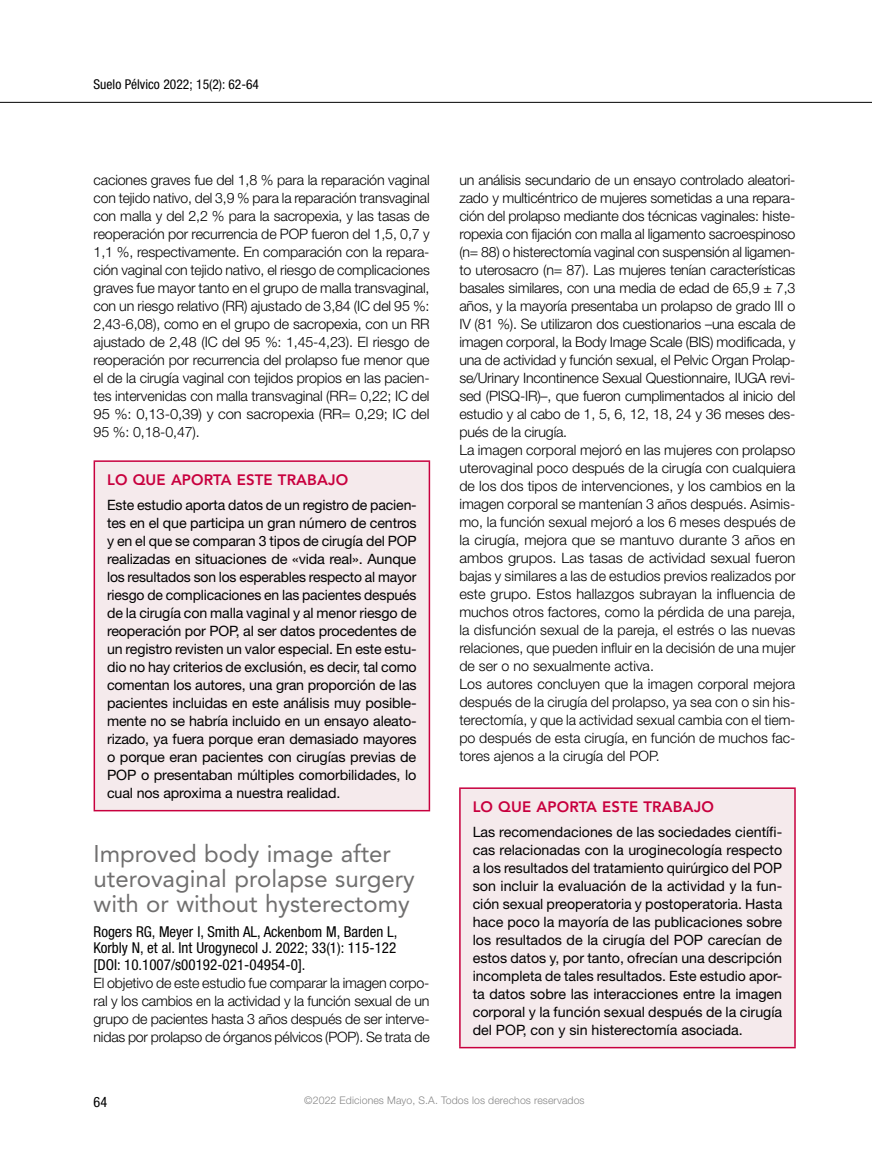
<style>
.page{position:relative;width:872px;height:1149px;background:#fff}
.page>*{position:absolute;margin:0;border:0;box-sizing:border-box;transform-origin:0 0}
.t1{font:24px/24.8px "Avenir LT Std";color:#706f6f}
.t2{font:condensed 15px/16.5px "Helvetica Neue LT Std";color:#000;text-align:justify}
.t3{font:800 15px "Avenir LT Std";letter-spacing:.01em;color:#c8003e}
.t4{font:300 14.25px/18px "Helvetica Neue LT Std";letter-spacing:-.01em;color:#000;text-align:justify}
.t5{font:14.25px/18px "Helvetica Neue LT Std";letter-spacing:-.01em;color:#000;text-align:justify}
.t6{font:condensed 14.25px "Helvetica Neue LT Std";color:#000}
.t7{font:condensed 13.5px "Helvetica Neue LT Std";color:#000}
.t8{font:300 10.5px "Helvetica Neue LT Std";letter-spacing:.01em;color:#878787}
</style>
<div class="page">
<hr style="left:0;top:102px;width:872px;height:1px;background:#000">
<div style="left:94px;top:461px;width:335px;height:349px;background:#f5eaec"></div>
<hr style="left:94px;top:460px;width:336px;height:2px;background:#c8003e">
<hr style="left:94px;top:462px;width:1px;height:347px;background:#c8003e">
<hr style="left:428px;top:462px;width:2px;height:347px;background:#c8003e">
<hr style="left:94px;top:809px;width:336px;height:2px;background:#c8003e">
<div style="left:460px;top:788px;width:335px;height:259px;background:#f5eaec"></div>
<hr style="left:459px;top:787px;width:336px;height:1px;background:#c8003e">
<hr style="left:459px;top:788px;width:1px;height:258px;background:#c8003e">
<hr style="left:794px;top:788px;width:1px;height:258px;background:#c8003e">
<hr style="left:459px;top:1046px;width:336px;height:2px;background:#c8003e">
<p class="t7" style="left:94px;top:76px;width:167px">Suelo Pélvico 2022; 15(2): 62-64</p>
<p class="t4" style="left:94px;top:170px;width:338px">caciones graves fue del 1,8 % para la reparación vaginal con tejido nativo, del 3,9 % para la reparación transvaginal con malla y del 2,2 % para la sacropexia, y las tasas de reoperación por recurrencia de POP fueron del 1,5, 0,7 y 1,1 %, respectivamente. En comparación con la repara&shy;ción vaginal con tejido nativo, el riesgo de complicaciones graves fue mayor tanto en el grupo de malla transvaginal, con un riesgo relativo (RR) ajustado de 3,84 (IC del 95 %:<br>2,43-6,08), como en el grupo de sacropexia, con un RR ajustado de 2,48 (IC del 95 %: 1,45-4,23). El riesgo de reoperación por recurrencia del prolapso fue menor que el de la cirugía vaginal con tejidos propios en las pacien&shy;tes intervenidas con malla transvaginal (RR= 0,22; IC del 95 %: 0,13-0,39) y con sacropexia (RR= 0,29; IC del 95 %: 0,18-0,47).</p>
<p class="t3" style="left:107px;top:471px;width:243px">LO QUE APORTA ESTE TRABAJO</p>
<p class="t5" style="left:107px;top:495px;width:311px">Este estudio aporta datos de un registro de pacien&shy;tes en el que participa un gran número de centros y en el que se comparan 3 tipos de cirugía del POP realizadas en situaciones de «vida real». Aunque los resultados son los esperables respecto al mayor riesgo de complicaciones en las pacientes después de la cirugía con malla vaginal y al menor riesgo de reoperación por POP, al ser datos procedentes de un registro revisten un valor especial. En este estu&shy;dio no hay criterios de exclusión, es decir, tal como comentan los autores, una gran proporción de las pacientes incluidas en este análisis muy posible&shy;mente no se habría incluido en un ensayo aleato&shy;rizado, ya fuera porque eran demasiado mayores o porque eran pacientes con cirugías previas de POP o presentaban múltiples comorbilidades, lo cual nos aproxima a nuestra realidad.</p>
<h1 class="t1" style="left:94px;top:841px;width:323px">Improved body image after uterovaginal prolapse surgery with or without hysterectomy</h1>
<p class="t2" style="left:94px;top:922px;width:305px">Rogers RG, Meyer I, Smith AL, Ackenbom M, Barden L, Korbly N, et al. Int Urogynecol J. 2022; 33(1): 115-122 [DOI: 10.1007/s00192-021-04954-0].</p>
<p class="t4" style="left:94px;top:973px;width:337px">El objetivo de este estudio fue comparar la imagen corpo&shy;ral y los cambios en la actividad y la función sexual de un grupo de pacientes hasta 3 años después de ser interve&shy;nidas por prolapso de órganos pélvicos (POP). Se trata de</p>
<p class="t4" style="left:459px;top:170px;width:338px;text-align:left">un análisis secundario de un ensayo controlado aleatori&shy;zado y multicéntrico de mujeres sometidas a una repara&shy;ción del prolapso mediante dos técnicas vaginales: histe&shy;ropexia con fijación con malla al ligamento sacroespinoso (n= 88) o histerectomía vaginal con suspensión al ligamen&shy;to uterosacro (n= 87). Las mujeres tenían características basales similares, con una media de edad de 65,9 ± 7,3 años, y la mayoría presentaba un prolapso de grado III o IV (81 %). Se utilizaron dos cuestionarios –una escala de imagen corporal, la Body Image Scale (BIS) modificada, y una de actividad y función sexual, el Pelvic Organ Prolap&shy;se/Urinary Incontinence Sexual Questionnaire, IUGA revi&shy;sed (PISQ-IR)–, que fueron cumplimentados al inicio del estudio y al cabo de 1, 5, 6, 12, 18, 24 y 36 meses des&shy;pués de la cirugía.<br>La imagen corporal mejoró en las mujeres con prolapso uterovaginal poco después de la cirugía con cualquiera de los dos tipos de intervenciones, y los cambios en la imagen corporal se mantenían 3 años después. Asimis&shy;mo, la función sexual mejoró a los 6 meses después de la cirugía, mejora que se mantuvo durante 3 años en ambos grupos. Las tasas de actividad sexual fueron bajas y similares a las de estudios previos realizados por este grupo. Estos hallazgos subrayan la influencia de muchos otros factores, como la pérdida de una pareja, la disfunción sexual de la pareja, el estrés o las nuevas relaciones, que pueden influir en la decisión de una mujer de ser o no sexualmente activa.<br>Los autores concluyen que la imagen corporal mejora después de la cirugía del prolapso, ya sea con o sin his&shy;terectomía, y que la actividad sexual cambia con el tiem&shy;po después de esta cirugía, en función de muchos fac&shy;tores ajenos a la cirugía del POP.</p>
<p class="t3" style="left:473px;top:798px;width:243px">LO QUE APORTA ESTE TRABAJO</p>
<p class="t5" style="left:473px;top:822px;width:311px">Las recomendaciones de las sociedades científi&shy;cas relacionadas con la uroginecología respecto a los resultados del tratamiento quirúrgico del POP son incluir la evaluación de la actividad y la fun&shy;ción sexual preoperatoria y postoperatoria. Hasta hace poco la mayoría de las publicaciones sobre los resultados de la cirugía del POP carecían de estos datos y, por tanto, ofrecían una descripción incompleta de tales resultados. Este estudio apor&shy;ta datos sobre las interacciones entre la imagen corporal y la función sexual después de la cirugía del POP, con y sin histerectomía asociada.</p>
<p class="t6" style="left:94px;top:1092px;width:15px">64</p>
<p class="t8" style="left:304px;top:1093px;width:282px">©2022 Ediciones Mayo, S.A. Todos los derechos reservados</p>
</div>
